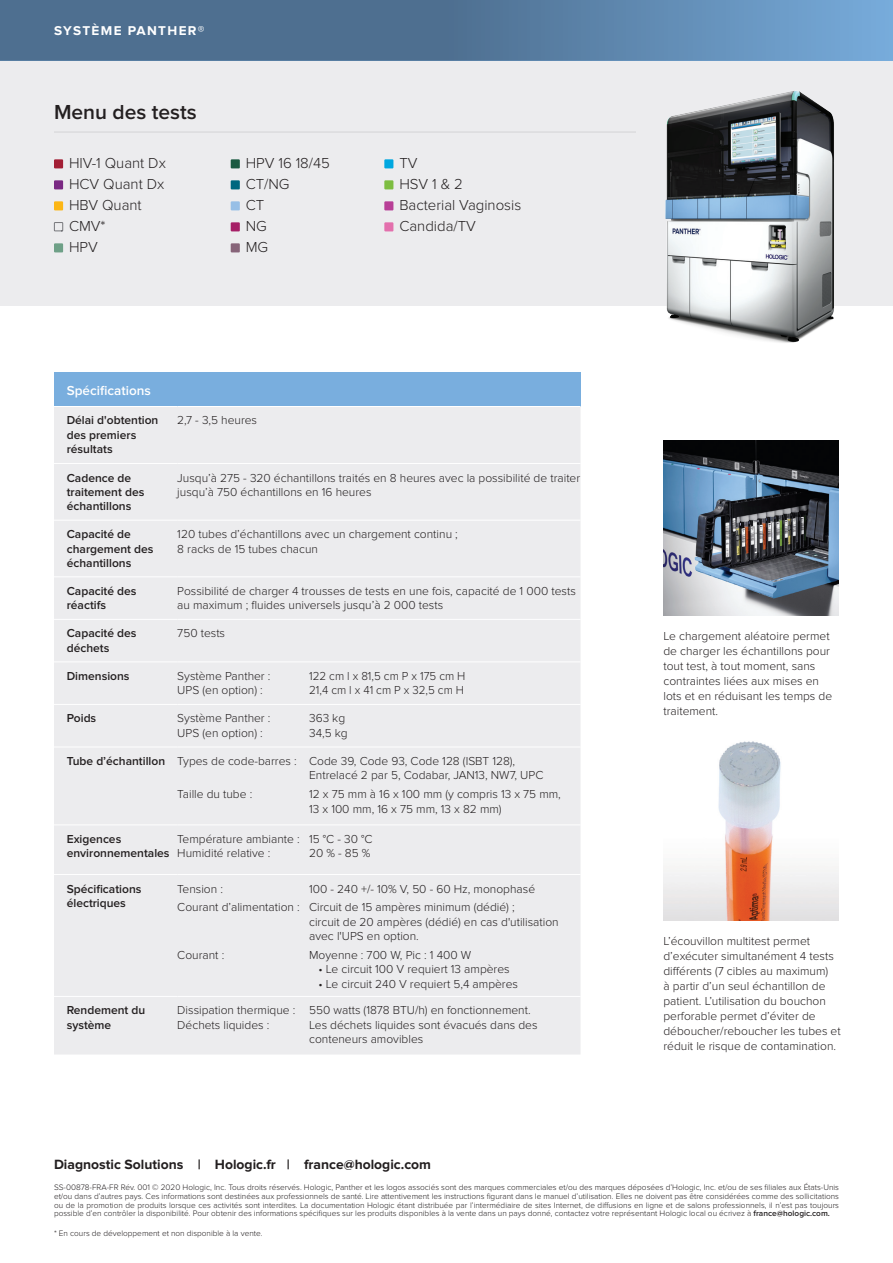
<style>
.page{position:relative;width:893px;height:1263px;background:#fff}
.page>*{position:absolute;margin:0;border:0;box-sizing:border-box;transform-origin:0 0}
.t1{font:600 21px "Proxima Nova";color:#231f20}
.t2{font:300 15px/21px "Proxima Nova";color:#231f20}
.DS1__Disclaimer{font:700 13.95px "Proxima Nova";color:#231f20}
.t3{font:600 13.5px "Proxima Nova";color:#fff}
.t4{font:700 13.2px "Proxima Nova";letter-spacing:.1em;color:#fff}
.t5{font:300 12px/15px "Proxima Nova";color:#231f20}
.t6{font:600 12px/14.4px "Proxima Nova";color:#231f20}
.t7{font:300 8.25px/8.7px "Proxima Nova";color:#231f20;text-align:justify}
.s1{font-weight:600}
</style>
<div class="page">
<svg style="left:0;top:0;width:893px;height:61px;background:#587ea3"></svg>
<div style="left:0;top:61px;width:893px;height:244px;background:#ececee"></div>
<img style="left:661px;top:91px;width:179px;height:252px">
<img style="left:663px;top:440px;width:176px;height:176px">
<svg style="left:54px;top:159px;width:9px;height:9px"></svg>
<svg style="left:54px;top:180px;width:9px;height:9px"></svg>
<svg style="left:54px;top:201px;width:9px;height:9px"></svg>
<svg style="left:54px;top:222px;width:9px;height:10px"></svg>
<svg style="left:54px;top:243px;width:9px;height:9px"></svg>
<svg style="left:231px;top:159px;width:9px;height:9px"></svg>
<svg style="left:231px;top:180px;width:9px;height:9px"></svg>
<svg style="left:231px;top:201px;width:9px;height:9px"></svg>
<svg style="left:231px;top:222px;width:9px;height:9px"></svg>
<svg style="left:231px;top:243px;width:9px;height:9px"></svg>
<svg style="left:384px;top:159px;width:9px;height:9px"></svg>
<svg style="left:384px;top:180px;width:9px;height:9px"></svg>
<svg style="left:384px;top:201px;width:9px;height:9px"></svg>
<svg style="left:384px;top:222px;width:9px;height:9px"></svg>
<img style="left:663px;top:741px;width:176px;height:180px">
<div style="left:54px;top:372px;width:526px;height:34px;background:#79aede"></div>
<div style="left:54px;top:407px;width:526px;height:647px;background:#ececee"></div>
<hr style="left:54px;top:463px;width:123px;height:1px;background:#fff">
<hr style="left:177px;top:463px;width:403px;height:1px;background:#fff">
<hr style="left:54px;top:520px;width:123px;height:1px;background:#fff">
<hr style="left:177px;top:520px;width:403px;height:1px;background:#fff">
<hr style="left:54px;top:576px;width:123px;height:1px;background:#fff">
<hr style="left:177px;top:576px;width:403px;height:1px;background:#fff">
<hr style="left:54px;top:619px;width:123px;height:1px;background:#fff">
<hr style="left:177px;top:619px;width:403px;height:1px;background:#fff">
<hr style="left:54px;top:661px;width:123px;height:1px;background:#fff">
<hr style="left:177px;top:661px;width:403px;height:1px;background:#fff">
<hr style="left:54px;top:704px;width:123px;height:1px;background:#fff">
<hr style="left:177px;top:704px;width:403px;height:1px;background:#fff">
<hr style="left:54px;top:747px;width:123px;height:1px;background:#fff">
<hr style="left:177px;top:747px;width:403px;height:1px;background:#fff">
<hr style="left:54px;top:824px;width:123px;height:1px;background:#fff">
<hr style="left:177px;top:824px;width:403px;height:1px;background:#fff">
<hr style="left:54px;top:874px;width:123px;height:1px;background:#fff">
<hr style="left:177px;top:874px;width:403px;height:1px;background:#fff">
<hr style="left:54px;top:996px;width:123px;height:1px;background:#fff">
<hr style="left:177px;top:996px;width:403px;height:1px;background:#fff">
<hr style="left:54px;top:132px;width:582px;height:1px;background:#d1d2d4">
<p class="t4" style="left:54px;top:24px;width:152px">SYSTÈME PANTHER®</p>
<p class="t1" style="left:54px;top:103px;width:144px">Menu des tests</p>
<p class="t2" style="left:69px;top:153px;width:98px">HIV-1 Quant Dx</p>
<p class="t2" style="left:69px;top:174px;width:97px">HCV Quant Dx</p>
<p class="t2" style="left:69px;top:195px;width:74px">HBV Quant</p>
<p class="t2" style="left:69px;top:216px;width:38px">CMV*</p>
<p class="t2" style="left:69px;top:237px;width:30px">HPV</p>
<p class="t2" style="left:246px;top:153px;width:86px">HPV 16 18/45</p>
<p class="t2" style="left:246px;top:174px;width:45px">CT/NG</p>
<p class="t2" style="left:246px;top:195px;width:20px">CT</p>
<p class="t2" style="left:246px;top:216px;width:23px">NG</p>
<p class="t2" style="left:246px;top:237px;width:24px">MG</p>
<p class="t2" style="left:399px;top:153px;width:65px">TV<br>HSV 1 &amp; 2</p>
<p class="t2" style="left:399px;top:195px;width:123px">Bacterial Vaginosis</p>
<p class="t2" style="left:399px;top:216px;width:78px">Candida/TV</p>
<p class="t3" style="left:67px;top:384px;width:86px">Spécifications</p>
<p class="t6" style="left:67px;top:414px;width:93px">Délai d'obtention des premiers résultats</p>
<p class="t5" style="left:177px;top:413px;width:81px">2,7 - 3,5 heures</p>
<p class="t6" style="left:67px;top:471px;width:79px">Cadence de traitement des échantillons</p>
<p class="t5" style="left:177px;top:470px;width:404px;line-height:14.4px">Jusqu’à 275 - 320 échantillons traités en 8 heures avec la possibilité de traiter jusqu’à 750 échantillons en 16 heures</p>
<p class="t6" style="left:67px;top:527px;width:88px">Capacité de chargement des échantillons</p>
<p class="t5" style="left:177px;top:527px;width:282px;line-height:14.4px">120 tubes d’échantillons avec un chargement continu ;<br>8 racks de 15 tubes chacun</p>
<p class="t6" style="left:67px;top:584px;width:71px">Capacité des réactifs</p>
<p class="t5" style="left:177px;top:584px;width:400px;line-height:14.4px">Possibilité de charger 4 trousses de tests en une fois, capacité de 1 000 tests au maximum ; fluides universels jusqu’à 2 000 tests</p>
<p class="t6" style="left:67px;top:627px;width:71px">Capacité des déchets</p>
<p class="t5" style="left:177px;top:626px;width:49px">750 tests</p>
<p class="t6" style="left:67px;top:669px;width:64px">Dimensions</p>
<p class="t5" style="left:177px;top:668px;width:95px">Système Panther :</p>
<p class="t5" style="left:309px;top:668px;width:158px">122 cm l x 81,5 cm P x 175 cm H</p>
<p class="t5" style="left:177px;top:683px;width:87px">UPS (en option) :</p>
<p class="t5" style="left:309px;top:683px;width:156px">21,4 cm l x 41 cm P x 32,5 cm H</p>
<p class="t6" style="left:67px;top:712px;width:31px">Poids</p>
<p class="t5" style="left:177px;top:711px;width:95px">Système Panther :</p>
<p class="t5" style="left:309px;top:711px;width:38px">363 kg</p>
<p class="t5" style="left:177px;top:725px;width:87px">UPS (en option) :</p>
<p class="t5" style="left:309px;top:725px;width:40px">34,5 kg</p>
<p class="t6" style="left:67px;top:754px;width:100px">Tube d’échantillon</p>
<p class="t5" style="left:309px;top:754px;width:236px;line-height:14.4px;text-indent:-132px">Types de code-barres : Code 39, Code 93, Code 128 (ISBT 128),<br>Entrelacé 2 par 5, Codabar, JAN13, NW7, UPC</p>
<p class="t5" style="left:177px;top:787px;width:77px">Taille du tube :</p>
<p class="t5" style="left:309px;top:787px;width:253px;line-height:14.4px">12 x 75 mm à 16 x 100 mm (y compris 13 x 75 mm,<br>13 x 100 mm, 16 x 75 mm, 13 x 82 mm)</p>
<p class="t6" style="left:67px;top:832px;width:104px">Exigences environnementales</p>
<p class="t5" style="left:177px;top:831px;width:197px">Température ambiante : 15 °C - 30 °C</p>
<p class="t5" style="left:177px;top:846px;width:95px">Humidité relative :</p>
<p class="t5" style="left:309px;top:846px;width:63px">20 % - 85 %</p>
<p class="t6" style="left:67px;top:882px;width:76px">Spécifications électriques</p>
<p class="t5" style="left:177px;top:881px;width:47px">Tension :</p>
<p class="t5" style="left:309px;top:881px;width:227px">100 - 240 +/- 10% V, 50 - 60 Hz, monophasé</p>
<p class="t5" style="left:309px;top:900px;width:251px;line-height:14.4px;text-indent:-132px">Courant d’alimentation : Circuit de 15 ampères minimum (dédié) ;<br>circuit de 20 ampères (dédié) en cas d'utilisation avec l'UPS en option.</p>
<p class="t5" style="left:177px;top:947px;width:48px">Courant :</p>
<p class="t5" style="left:309px;top:947px;width:164px">Moyenne : 700 W, Pic : 1 400 W</p>
<p class="t5" style="left:318px;top:962px;width:193px">• Le circuit 100 V requiert 13 ampères</p>
<p class="t5" style="left:318px;top:976px;width:201px">• Le circuit 240 V requiert 5,4 ampères</p>
<p class="t6" style="left:67px;top:1004px;width:80px">Rendement du système</p>
<p class="t5" style="left:177px;top:1003px;width:355px">Dissipation thermique : 550 watts (1878 BTU/h) en fonctionnement.</p>
<p class="t5" style="left:177px;top:1017px;width:94px">Déchets liquides :</p>
<p class="t5" style="left:309px;top:1018px;width:230px;line-height:14.4px">Les déchets liquides sont évacués dans des conteneurs amovibles</p>
<p class="t5" style="left:663px;top:629px;width:170px">Le chargement aléatoire permet de charger les échantillons pour tout test, à tout moment, sans contraintes liées aux mises en lots et en réduisant les temps de traitement.</p>
<p class="t5" style="left:663px;top:934px;width:179px">L’écouvillon multitest permet d’exécuter simultanément 4 tests différents (7 cibles au maximum)<br>à partir d’un seul échantillon de patient. L’utilisation du bouchon perforable permet d’éviter de déboucher/reboucher les tubes et réduit le risque de contamination.</p>
<p class="DS1__Disclaimer" style="left:54px;top:1157px;width:379px">Diagnostic Solutions | Hologic.fr | france@hologic.com</p>
<p class="t7" style="left:54px;top:1183px;width:787px">SS-00878-FRA-FR Rév. 001 © 2020 Hologic, Inc. Tous droits réservés. Hologic, Panther et les logos associés sont des marques commerciales et/ou des marques déposées d’Hologic, Inc. et/ou de ses filiales aux États-Unis et/ou dans d’autres pays. Ces informations sont destinées aux professionnels de santé. Lire attentivement les instructions figurant dans le manuel d’utilisation. Elles ne doivent pas être considérées comme des sollicitations ou de la promotion de produits lorsque ces activités sont interdites. La documentation Hologic étant distribuée par l’intermédiaire de sites Internet, de diffusions en ligne et de salons professionnels, il n’est pas toujours possible d’en contrôler la disponibilité. Pour obtenir des informations spécifiques sur les produits disponibles à la vente dans un pays donné, contactez votre représentant Hologic local ou écrivez à <span class="s1">france@hologic.com.</span></p>
<p class="t7" style="left:54px;top:1229px;width:210px">* En cours de développement et non disponible à la vente.</p>
</div>
